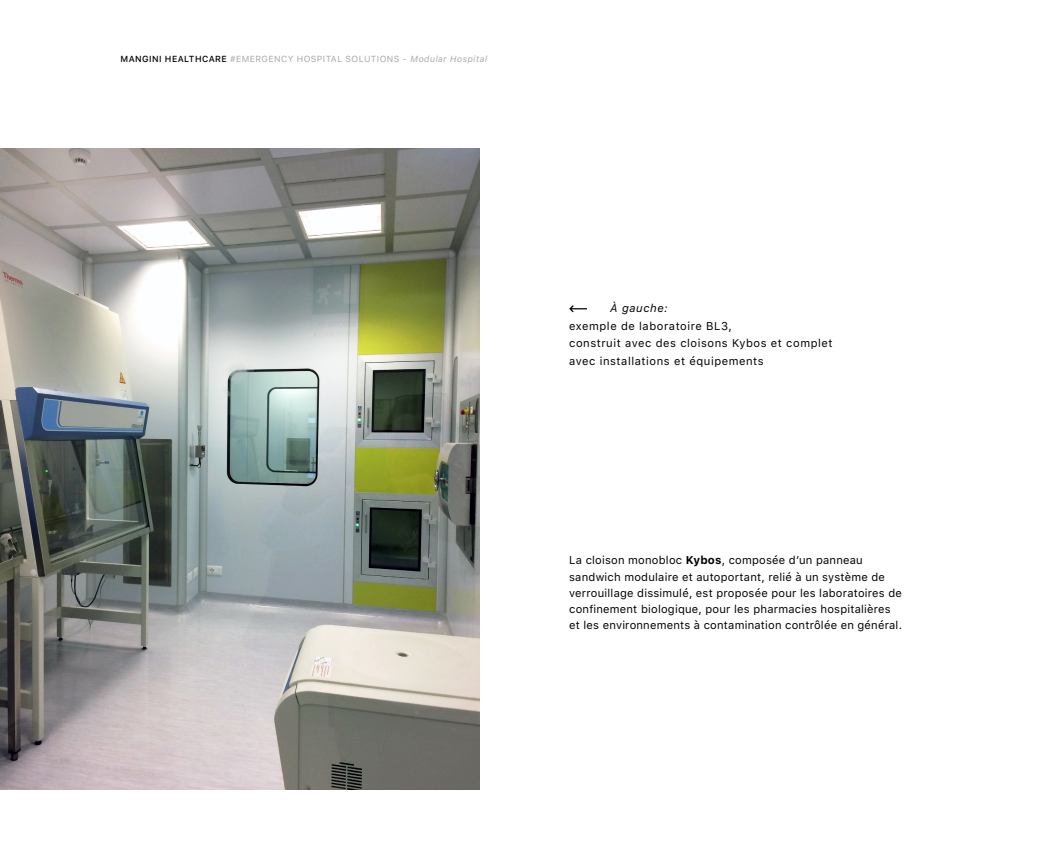
<style>
.page{position:relative;width:1063px;height:851px;background:#fff}
.page>*{position:absolute;margin:0;border:0;box-sizing:border-box;transform-origin:0 0}
.t1{font:11.25px/16.2px "SFUI Text";letter-spacing:.02em;color:#000}
.t2{font:11.25px/17.5px "SFUI Text";letter-spacing:.05em;color:#000}
.t3{font:italic 11.25px "SFUI Text";letter-spacing:.05em;color:#000}
.t4{font:8.75px "SFUI Text";letter-spacing:.05em;color:#a9a7aa}
.s1{font-weight:500;color:#000}
.s2{font-style:italic}
.s3{font-weight:700}
</style>
<div class="page">
<img style="left:0;top:149px;width:480px;height:640px">
<svg style="left:569px;top:305px;width:18px;height:7px"></svg>
<p class="t4" style="left:120px;top:52px;width:368px"><span class="s1">MANGINI HEALTHCARE</span> #EMERGENCY HOSPITAL SOLUTIONS - <span class="s2">Modular Hospital</span></p>
<p class="t3" style="left:610px;top:300px;width:59px">À gauche:</p>
<p class="t2" style="left:569px;top:317px;width:265px">exemple de laboratoire BL3,<br>construit avec des cloisons Kybos et complet avec installations et équipements</p>
<p class="t1" style="left:569px;top:552px;width:334px">La cloison monobloc <span class="s3">Kybos</span>, composée d’un panneau sandwich modulaire et autoportant, relié à un système de verrouillage dissimulé, est proposée pour les laboratoires de confinement biologique, pour les pharmacies hospitalières et les environnements à contamination contrôlée en général.</p>
</div>
